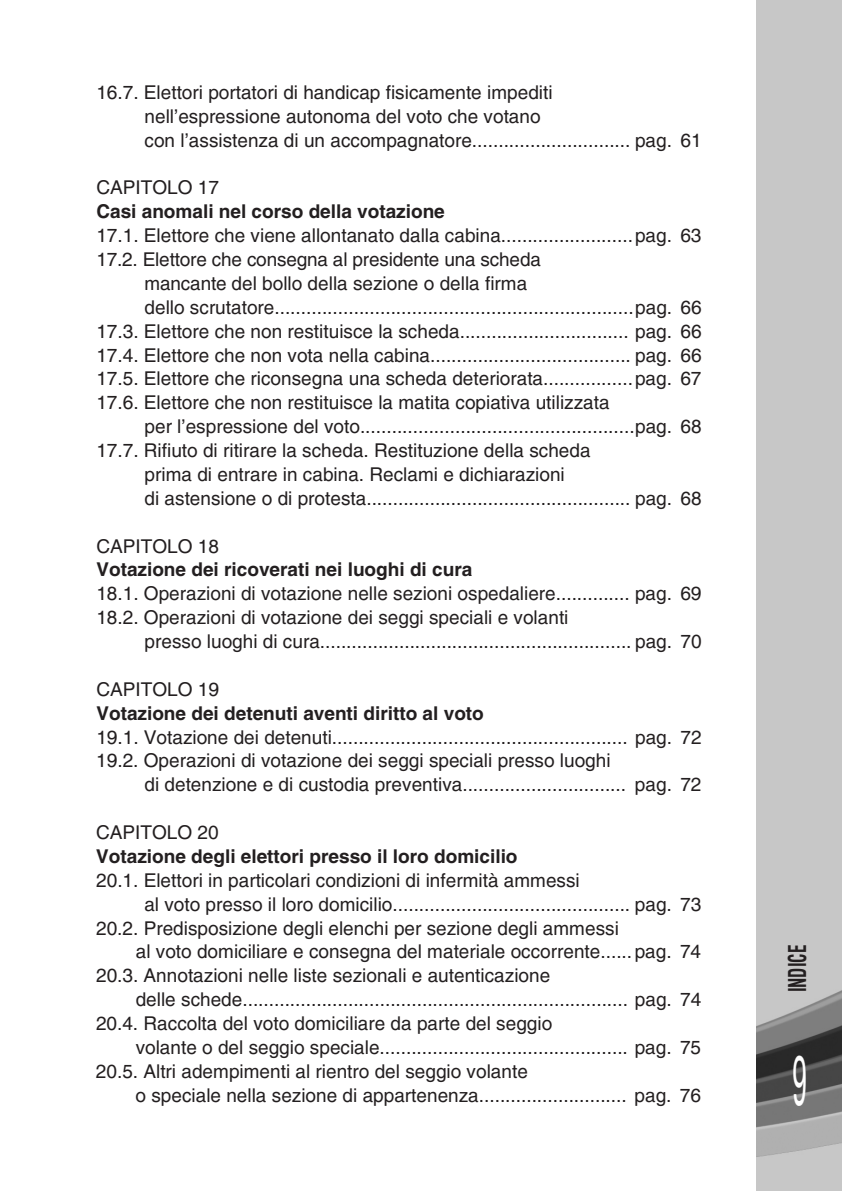
<style>
.page{position:relative;width:842px;height:1191px;background:#fff}
.page>*{position:absolute;margin:0;border:0;box-sizing:border-box;transform-origin:0 0}
.t1{font:condensed 66px "Helvetica";color:#fff;scale:.45 1}
.t2{font:700 condensed 24px "Helvetica";color:#231f20;scale:.7 1}
.t3{font:19px/23.8px "Helvetica";color:#231f20}
.t4{font:700 19px "Helvetica";color:#231f20}
</style>
<div class="page">
<img style="left:757px;top:0;width:85px;height:1191px">
<p class="t3" style="left:145px;top:80px;width:558px;text-indent:-48px">16.7. Elettori portatori di handicap fisicamente impediti<br>nell’espressione autonoma del voto che votano<br>con l’assistenza di un accompagnatore.............................. pag. 61</p>
<p class="t3" style="left:96px;top:176px;width:124px">CAPITOLO 17</p>
<p class="t4" style="left:96px;top:201px;width:350px">Casi anomali nel corso della votazione</p>
<p class="t3" style="left:96px;top:224px;width:607px">17.1. Elettore che viene allontanato dalla cabina.........................pag. 63</p>
<p class="t3" style="left:145px;top:247px;width:559px;text-indent:-48px">17.2. Elettore che consegna al presidente una scheda<br>mancante del bollo della sezione o della firma<br>dello scrutatore....................................................................pag. 66</p>
<p class="t3" style="left:96px;top:319px;width:607px">17.3. Elettore che non restituisce la scheda................................ pag. 66</p>
<p class="t3" style="left:96px;top:343px;width:607px">17.4. Elettore che non vota nella cabina...................................... pag. 66</p>
<p class="t3" style="left:96px;top:367px;width:607px">17.5. Elettore che riconsegna una scheda deteriorata.................pag. 67</p>
<p class="t3" style="left:145px;top:391px;width:559px;text-indent:-48px">17.6. Elettore che non restituisce la matita copiativa utilizzata<br>per l’espressione del voto....................................................pag. 68</p>
<p class="t3" style="left:145px;top:438px;width:559px;text-indent:-48px">17.7. Rifiuto di ritirare la scheda. Restituzione della scheda<br>prima di entrare in cabina. Reclami e dichiarazioni<br>di astensione o di protesta.................................................. pag. 68</p>
<p class="t3" style="left:96px;top:534px;width:124px">CAPITOLO 18</p>
<p class="t4" style="left:96px;top:559px;width:377px">Votazione dei ricoverati nei luoghi di cura</p>
<p class="t3" style="left:96px;top:582px;width:607px">18.1. Operazioni di votazione nelle sezioni ospedaliere.............. pag. 69</p>
<p class="t3" style="left:145px;top:605px;width:559px;text-indent:-48px">18.2. Operazioni di votazione dei seggi speciali e volanti<br>presso luoghi di cura........................................................... pag. 70</p>
<p class="t3" style="left:96px;top:677px;width:124px">CAPITOLO 19</p>
<p class="t4" style="left:96px;top:702px;width:389px">Votazione dei detenuti aventi diritto al voto</p>
<p class="t3" style="left:96px;top:725px;width:607px">19.1. Votazione dei detenuti........................................................ pag. 72</p>
<p class="t3" style="left:144px;top:749px;width:558px;text-indent:-48px">19.2. Operazioni di votazione dei seggi speciali presso luoghi<br>di detenzione e di custodia preventiva............................... pag. 72</p>
<p class="t3" style="left:96px;top:820px;width:124px">CAPITOLO 20</p>
<p class="t4" style="left:96px;top:845px;width:423px">Votazione degli elettori presso il loro domicilio</p>
<p class="t3" style="left:144px;top:868px;width:558px;text-indent:-48px">20.1. Elettori in particolari condizioni di infermità ammessi<br>al voto presso il loro domicilio............................................. pag. 73</p>
<p class="t3" style="left:136px;top:916px;width:567px;text-indent:-40px">20.2. Predisposizione degli elenchi per sezione degli ammessi<br>al voto domiciliare e consegna del materiale occorrente......pag. 74</p>
<p class="t3" style="left:136px;top:963px;width:567px;text-indent:-40px">20.3. Annotazioni nelle liste sezionali e autenticazione<br>delle schede......................................................................... pag. 74</p>
<p class="t3" style="left:136px;top:1011px;width:567px;text-indent:-40px">20.4. Raccolta del voto domiciliare da parte del seggio<br>volante o del seggio speciale............................................... pag. 75</p>
<p class="t3" style="left:96px;top:1059px;width:433px">20.5. Altri adempimenti al rientro del seggio volante</p>
<p class="t3" style="left:136px;top:1083px;width:567px">o speciale nella sezione di appartenenza............................ pag. 76</p>
<p class="t2" style="left:784px;top:992px;width:70px;rotate:-90deg">INDICE</p>
<p class="t1" style="left:792px;top:1043px;width:34px">9</p>
</div>
